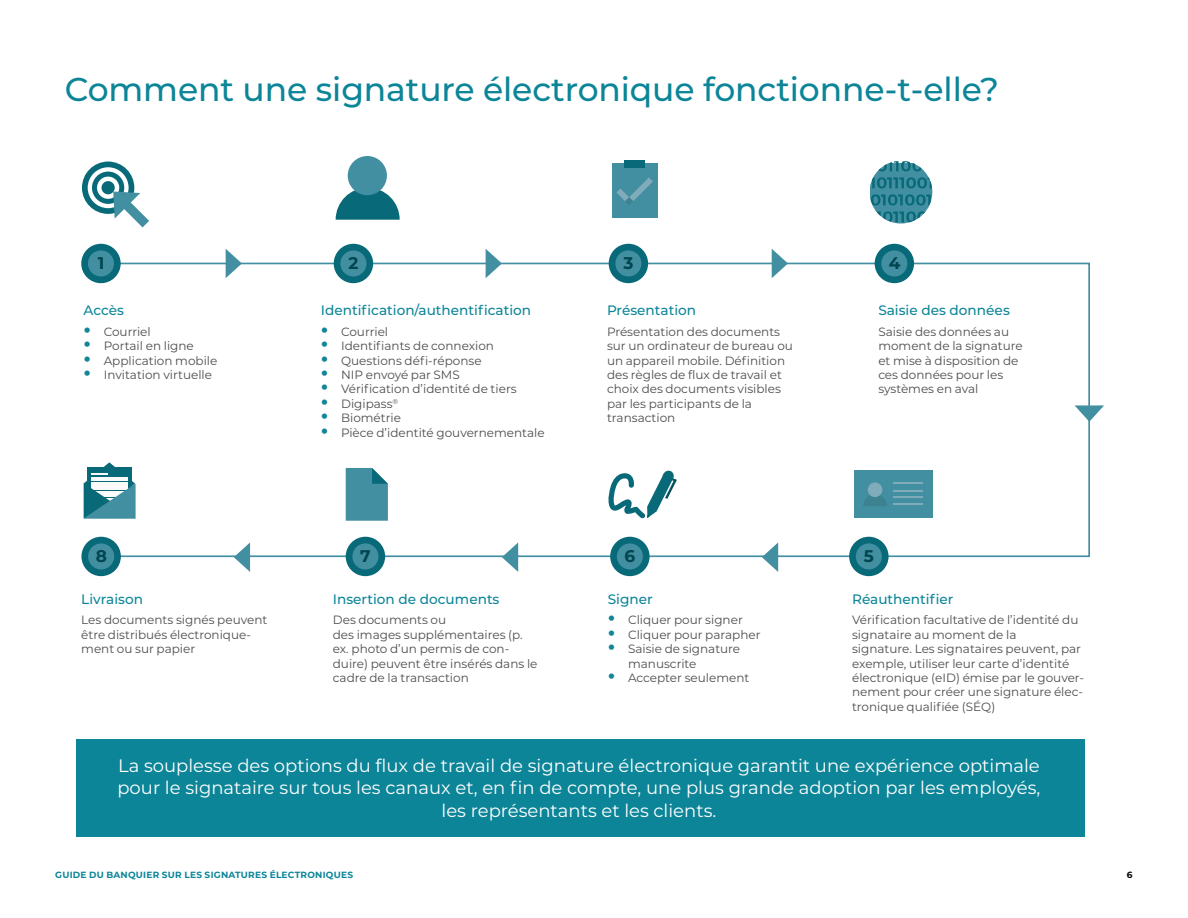
<style>
.page{position:relative;width:1188px;height:918px;background:#fff}
.page>*{position:absolute;margin:0;border:0;box-sizing:border-box;transform-origin:0 0}
.t1{font:500 33px "Montserrat";letter-spacing:-.005em;color:#0c8598}
.t2{font:18px/22.5px "Montserrat";color:#fff;text-align:center}
.t3{font:700 16.95px "Montserrat";color:#00454f}
.t4{font:500 13.65px "Montserrat";color:#0c8598}
.t5{font:12px/14.4px "Montserrat";color:#4d4d4f}
.t6{font:700 9px "Montserrat";letter-spacing:.025em;color:#0c8598}
.t7{font:700 9px "Montserrat";color:#000}
.s1{font-weight:700;font-size:21px;color:#128598}
</style>
<div class="page">
<div style="left:76px;top:739px;width:1008px;height:98px;background:#0c8598"></div>
<svg style="left:336px;top:188px;width:64px;height:32px"></svg>
<div style="left:348px;top:156px;width:39px;height:39px;background:#428fa1;border-radius:50%"></div>
<svg style="left:84px;top:467px;width:14px;height:52px"></svg>
<div style="left:612px;top:163px;width:45px;height:55px;background:#428fa1"></div>
<div style="left:625px;top:160px;width:20px;height:7px;background:#086978"></div>
<svg style="left:616px;top:178px;width:37px;height:27px"></svg>
<svg style="left:82px;top:162px;width:67px;height:65px"></svg>
<svg style="left:870px;top:161px;width:62px;height:63px"></svg>
<svg style="left:98px;top:262px;width:992px;height:296px"></svg>
<div style="left:81px;top:244px;width:40px;height:39px;background:#086978;border-radius:50%"></div>
<div style="left:88px;top:250px;width:26px;height:26px;background:#428fa1;border-radius:50%"></div>
<div style="left:334px;top:244px;width:39px;height:39px;background:#086978;border-radius:50%"></div>
<div style="left:340px;top:250px;width:26px;height:26px;background:#428fa1;border-radius:50%"></div>
<div style="left:609px;top:244px;width:39px;height:39px;background:#086978;border-radius:50%"></div>
<div style="left:615px;top:250px;width:26px;height:26px;background:#428fa1;border-radius:50%"></div>
<div style="left:875px;top:244px;width:39px;height:39px;background:#086978;border-radius:50%"></div>
<div style="left:881px;top:250px;width:26px;height:26px;background:#428fa1;border-radius:50%"></div>
<div style="left:346px;top:537px;width:39px;height:39px;background:#086978;border-radius:50%"></div>
<div style="left:352px;top:543px;width:26px;height:26px;background:#428fa1;border-radius:50%"></div>
<div style="left:81px;top:537px;width:40px;height:39px;background:#086978;border-radius:50%"></div>
<div style="left:88px;top:543px;width:26px;height:26px;background:#428fa1;border-radius:50%"></div>
<div style="left:610px;top:537px;width:40px;height:39px;background:#086978;border-radius:50%"></div>
<div style="left:617px;top:543px;width:26px;height:26px;background:#428fa1;border-radius:50%"></div>
<div style="left:849px;top:537px;width:40px;height:39px;background:#086978;border-radius:50%"></div>
<div style="left:856px;top:543px;width:26px;height:26px;background:#428fa1;border-radius:50%"></div>
<svg style="left:486px;top:249px;width:16px;height:29px"></svg>
<svg style="left:502px;top:542px;width:16px;height:30px"></svg>
<svg style="left:234px;top:542px;width:16px;height:30px"></svg>
<svg style="left:762px;top:542px;width:16px;height:30px"></svg>
<svg style="left:1075px;top:405px;width:29px;height:17px"></svg>
<svg style="left:226px;top:249px;width:16px;height:29px"></svg>
<svg style="left:772px;top:249px;width:16px;height:29px"></svg>
<div style="left:854px;top:471px;width:78px;height:47px;background:#428fa1"></div>
<svg style="left:863px;top:494px;width:24px;height:12px"></svg>
<div style="left:868px;top:482px;width:14px;height:15px;background:#80abba;border-radius:50%"></div>
<hr style="left:893px;top:482px;width:30px;height:2px;background:#80abba">
<hr style="left:893px;top:490px;width:30px;height:1px;background:#80abba">
<hr style="left:893px;top:496px;width:30px;height:2px;background:#80abba">
<hr style="left:893px;top:503px;width:30px;height:1px;background:#80abba">
<h1 class="t1" style="left:65px;top:66px;width:936px">Comment une signature électronique fonctionne-t-elle?</h1>
<h3 class="t3" style="left:98px;top:251px;width:8px">1</h3>
<h3 class="t3" style="left:349px;top:251px;width:11px">2</h3>
<h3 class="t3" style="left:624px;top:251px;width:12px">3</h3>
<h3 class="t3" style="left:889px;top:251px;width:13px">4</h3>
<p class="t4" style="left:83px;top:301px;width:42px">Accès</p>
<p class="t5" style="left:83px;top:324px;width:69px"><span class="s1">•</span> Courriel</p>
<p class="t5" style="left:83px;top:338px;width:112px"><span class="s1">•</span> Portail en ligne</p>
<p class="t5" style="left:83px;top:353px;width:135px"><span class="s1">•</span> Application mobile</p>
<p class="t5" style="left:83px;top:367px;width:130px"><span class="s1">•</span> Invitation virtuelle</p>
<p class="t4" style="left:321px;top:301px;width:212px">Identification/authentification</p>
<p class="t5" style="left:321px;top:324px;width:69px"><span class="s1">•</span> Courriel</p>
<p class="t5" style="left:321px;top:338px;width:175px"><span class="s1">•</span> Identifiants de connexion</p>
<p class="t5" style="left:321px;top:353px;width:162px"><span class="s1">•</span> Questions défi-réponse</p>
<p class="t5" style="left:321px;top:367px;width:140px"><span class="s1">•</span> NIP envoyé par SMS</p>
<p class="t5" style="left:321px;top:382px;width:197px"><span class="s1">•</span> Vérification d’identité de tiers</p>
<p class="t5" style="left:321px;top:396px;width:79px"><span class="s1">•</span> Digipass<sup>®</sup></p>
<p class="t5" style="left:321px;top:410px;width:82px"><span class="s1">•</span> Biométrie</p>
<p class="t5" style="left:321px;top:425px;width:225px"><span class="s1">•</span> Pièce d’identité gouvernementale</p>
<p class="t4" style="left:607px;top:301px;width:91px">Présentation</p>
<p class="t5" style="left:607px;top:324px;width:187px">Présentation des documents sur un ordinateur de bureau ou un appareil mobile. Définition des règles de flux de travail et choix des documents visibles par les participants de la transaction</p>
<p class="t4" style="left:878px;top:301px;width:133px">Saisie des données</p>
<p class="t5" style="left:878px;top:324px;width:146px">Saisie des données au moment de la signature et mise à disposition de ces données pour les systèmes en aval</p>
<h3 class="t3" style="left:96px;top:544px;width:13px">8</h3>
<h3 class="t3" style="left:360px;top:544px;width:12px">7</h3>
<h3 class="t3" style="left:625px;top:544px;width:12px">6</h3>
<h3 class="t3" style="left:864px;top:544px;width:12px">5</h3>
<p class="t4" style="left:81px;top:589px;width:63px">Livraison</p>
<p class="t5" style="left:81px;top:612px;width:188px">Les documents signés peuvent être distribués électronique&shy;ment ou sur papier</p>
<p class="t4" style="left:333px;top:589px;width:168px">Insertion de documents</p>
<p class="t5" style="left:333px;top:612px;width:206px">Des documents ou<br>des images supplémentaires (p. ex. photo d’un permis de con&shy;duire) peuvent être insérés dans le cadre de la transaction</p>
<p class="t4" style="left:608px;top:589px;width:47px">Signer</p>
<p class="t5" style="left:608px;top:612px;width:137px"><span class="s1">•</span> Cliquer pour signer</p>
<p class="t5" style="left:608px;top:627px;width:154px"><span class="s1">•</span> Cliquer pour parapher</p>
<p class="t5" style="left:628px;top:641px;width:114px;text-indent:-20px"><span class="s1">•</span> Saisie de signature manuscrite</p>
<p class="t5" style="left:608px;top:670px;width:143px"><span class="s1">•</span> Accepter seulement</p>
<p class="t4" style="left:852px;top:589px;width:103px">Réauthentifier</p>
<p class="t5" style="left:852px;top:612px;width:234px">Vérification facultative de l’identité du signataire au moment de la<br>signature. Les signataires peuvent, par exemple, utiliser leur carte d’identité électronique (eID) émise par le gouver&shy;nement pour créer une signature élec&shy;tronique qualifiée (SÉQ)</p>
<p class="t2" style="left:117px;top:753px;width:925px">La souplesse des options du flux de travail de signature électronique garantit une expérience optimale pour le signataire sur tous les canaux et, en fin de compte, une plus grande adoption par les employés, les représentants et les clients.</p>
<p class="t6" style="left:55px;top:868px;width:299px">GUIDE DU BANQUIER SUR LES SIGNATURES ÉLECTRONIQUES</p>
<p class="t7" style="left:1127px;top:868px;width:7px">6</p>
</div>
